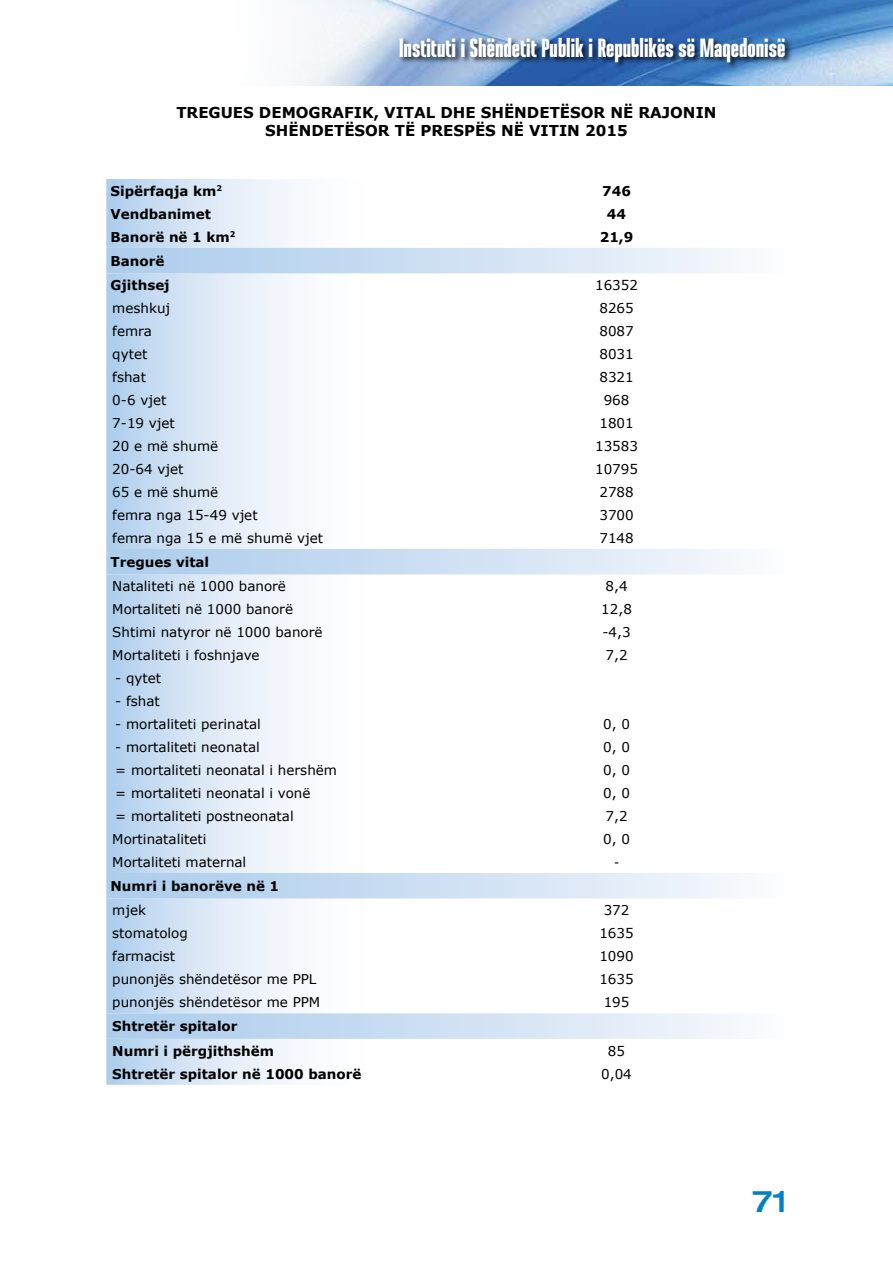
<style>
.page{position:relative;width:893px;height:1263px;background:#fff}
.page>*{position:absolute;margin:0;border:0;box-sizing:border-box;transform-origin:0 0}
.t1{font:500 expanded 30px "Helvetica Neue LT Pro";color:#0080c6}
.t2{font:900 26.4px "Ristretto Pro";color:#fff}
.t3{font:700 15px/18px "Verdana";color:#000;text-align:center}
.t4{font:13.5px "Verdana";color:#000}
.t5{font:700 13.5px/24.3px "Verdana";color:#000}
.t6{font:13.5px "Times New Roman";color:#000}
</style>
<div class="page">
<img style="left:292px;top:0;width:601px;height:85px">
<div style="left:398px;top:36px;width:395px;height:33px;background:#000;opacity:.75"></div>
<svg style="left:106px;top:179px;width:230px;height:906px"></svg>
<svg style="left:106px;top:248px;width:633px;height:791px"></svg>
<h2 class="t2" style="left:399px;top:32px;width:388px">Instituti i Shëndetit Publik i Republikës së Maqedonisë</h2>
<p class="t3" style="left:176px;top:103px;width:542px">TREGUES DEMOGRAFIK, VITAL DHE SHËNDETËSOR NË RAJONIN<br>SHËNDETËSOR TË PRESPËS NË VITIN 2015</p>
<p class="t5" style="left:111px;top:178px;width:113px">Sipërfaqja km<sup>2</sup></p>
<p class="t5" style="left:602px;top:178px;width:30px">746</p>
<p class="t5" style="left:111px;top:201px;width:102px">Vendbanimet</p>
<p class="t5" style="left:607px;top:201px;width:21px">44</p>
<p class="t5" style="left:111px;top:224px;width:126px">Banorë në 1 km<sup>2</sup></p>
<p class="t5" style="left:600px;top:224px;width:35px">21,9</p>
<p class="t5" style="left:111px;top:248px;width:61px">Banorë<br>Gjithsej</p>
<p class="t4" style="left:595px;top:276px;width:44px">16352</p>
<p class="t4" style="left:112px;top:299px;width:59px">meshkuj</p>
<p class="t4" style="left:599px;top:299px;width:36px">8265</p>
<p class="t4" style="left:112px;top:322px;width:41px">femra</p>
<p class="t4" style="left:599px;top:322px;width:36px">8087</p>
<p class="t4" style="left:112px;top:345px;width:37px">qytet</p>
<p class="t4" style="left:599px;top:345px;width:36px">8031</p>
<p class="t4" style="left:112px;top:368px;width:35px">fshat</p>
<p class="t4" style="left:599px;top:368px;width:36px">8321</p>
<p class="t4" style="left:112px;top:391px;width:56px">0-6 vjet</p>
<p class="t4" style="left:604px;top:391px;width:27px">968</p>
<p class="t4" style="left:112px;top:414px;width:64px">7-19 vjet</p>
<p class="t4" style="left:599px;top:414px;width:36px">1801</p>
<p class="t4" style="left:112px;top:437px;width:107px">20 e më shumë</p>
<p class="t4" style="left:595px;top:437px;width:44px">13583</p>
<p class="t4" style="left:112px;top:460px;width:73px">20-64 vjet</p>
<p class="t4" style="left:595px;top:460px;width:44px">10795</p>
<p class="t4" style="left:112px;top:483px;width:107px">65 e më shumë</p>
<p class="t4" style="left:599px;top:483px;width:36px">2788</p>
<p class="t4" style="left:112px;top:506px;width:147px">femra nga 15-49 vjet</p>
<p class="t4" style="left:599px;top:506px;width:36px">3700</p>
<p class="t4" style="left:112px;top:529px;width:212px">femra nga 15 e më shumë vjet</p>
<p class="t4" style="left:599px;top:529px;width:36px">7148</p>
<p class="t5" style="left:111px;top:549px;width:100px">Tregues vital</p>
<p class="t4" style="left:112px;top:578px;width:175px">Nataliteti në 1000 banorë</p>
<p class="t4" style="left:605px;top:578px;width:24px">8,4</p>
<p class="t4" style="left:112px;top:601px;width:182px">Mortaliteti në 1000 banorë</p>
<p class="t4" style="left:601px;top:601px;width:32px">12,8</p>
<p class="t4" style="left:112px;top:623px;width:212px">Shtimi natyror në 1000 banorë</p>
<p class="t4" style="left:602px;top:623px;width:30px">-4,3</p>
<p class="t4" style="left:112px;top:646px;width:149px">Mortaliteti i foshnjave</p>
<p class="t4" style="left:605px;top:646px;width:24px">7,2</p>
<p class="t4" style="left:115px;top:669px;width:47px">- qytet</p>
<p class="t4" style="left:115px;top:692px;width:46px">- fshat</p>
<p class="t4" style="left:115px;top:715px;width:147px">- mortaliteti perinatal</p>
<p class="t4" style="left:603px;top:715px;width:28px">0, 0</p>
<p class="t4" style="left:115px;top:738px;width:146px">- mortaliteti neonatal</p>
<p class="t4" style="left:603px;top:738px;width:28px">0, 0</p>
<p class="t4" style="left:115px;top:761px;width:223px">= mortaliteti neonatal i hershëm</p>
<p class="t4" style="left:603px;top:761px;width:28px">0, 0</p>
<p class="t4" style="left:115px;top:784px;width:197px">= mortaliteti neonatal i vonë</p>
<p class="t4" style="left:603px;top:784px;width:28px">0, 0</p>
<p class="t4" style="left:115px;top:807px;width:180px">= mortaliteti postneonatal</p>
<p class="t4" style="left:605px;top:807px;width:24px">7,2</p>
<p class="t4" style="left:112px;top:830px;width:96px">Mortinataliteti</p>
<p class="t4" style="left:603px;top:830px;width:28px">0, 0</p>
<p class="t4" style="left:112px;top:853px;width:136px">Mortaliteti maternal</p>
<p class="t6" style="left:614px;top:853px;width:6px">-</p>
<p class="t5" style="left:111px;top:873px;width:170px">Numri i banorëve në 1</p>
<p class="t4" style="left:112px;top:902px;width:35px">mjek</p>
<p class="t4" style="left:604px;top:902px;width:27px">372</p>
<p class="t4" style="left:112px;top:925px;width:77px">stomatolog</p>
<p class="t4" style="left:599px;top:925px;width:36px">1635</p>
<p class="t4" style="left:112px;top:948px;width:64px">farmacist</p>
<p class="t4" style="left:599px;top:948px;width:36px">1090</p>
<p class="t4" style="left:112px;top:970px;width:206px">punonjës shëndetësor me PPL</p>
<p class="t4" style="left:599px;top:970px;width:36px">1635</p>
<p class="t4" style="left:112px;top:993px;width:210px">punonjës shëndetësor me PPM</p>
<p class="t4" style="left:604px;top:993px;width:27px">195</p>
<p class="t5" style="left:112px;top:1014px;width:163px">Shtretër spitalor<br>Numri i përgjithshëm</p>
<p class="t4" style="left:608px;top:1042px;width:19px">85</p>
<p class="t5" style="left:112px;top:1061px;width:251px">Shtretër spitalor në 1000 banorë</p>
<p class="t4" style="left:601px;top:1065px;width:32px">0,04</p>
<h1 class="t1" style="left:753px;top:1183px;width:37px">71</h1>
</div>
